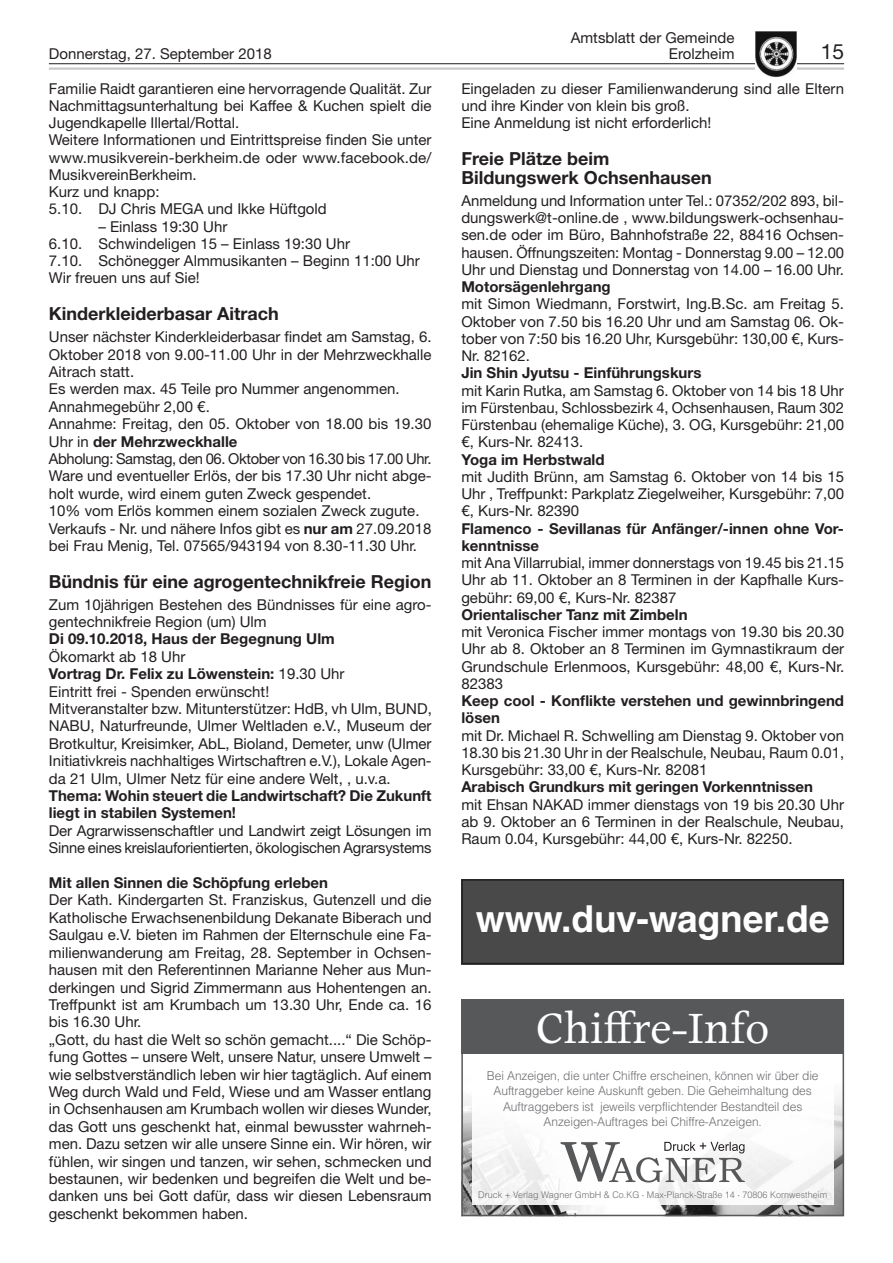
<style>
.page{position:relative;width:893px;height:1263px;background:#fff}
.page>*{position:absolute;margin:0;border:0;box-sizing:border-box;transform-origin:0 0}
.t1{font:50.55px "Apollo MT Std";color:#fff}
.t2{font:700 37.2px "Helvetica LT Std";color:#fff}
.t3{font:21px "Helvetica Neue LT Std";color:#231f20}
.t4{font:700 18px/19.5px "Helvetica Neue LT Std";color:#231f20}
.t5{font:15px/17.4px "Helvetica Neue LT Std";color:#231f20}
.t6{font:700 15px/17.2px "Helvetica Neue LT Std";color:#231f20}
.t7{font:300 12.3px/15.3px "Helvetica LT Std";letter-spacing:-.01em;color:#6c6d70;text-align:center}
.t8{font:300 9.15px "Helvetica LT Std";color:#6c6d70}
.s1{font-weight:700}
.s2{font-weight:400}
</style>
<div class="page">
<hr style="left:49px;top:67px;width:795px;height:3px;background:#c7c8ca">
<hr style="left:49px;top:63px;width:795px;height:1px;background:#231f20">
<img style="left:755px;top:32px;width:41px;height:46px">
<img style="left:464px;top:1097px;width:377px;height:116px">
<img style="left:472px;top:1097px;width:361px;height:108px">
<div style="left:461px;top:999px;width:383px;height:55px;background:#57585a"></div>
<svg style="left:561px;top:1142px;width:184px;height:40px"></svg>
<div style="left:461px;top:999px;width:383px;height:217px;border:2px solid #57585a"></div>
<div style="left:461px;top:879px;width:383px;height:85px;background:#494949"></div>
<div style="left:461px;top:879px;width:383px;height:85px;border:2px solid #231f20"></div>
<p class="t5" style="left:571px;top:28px;width:165px">Amtsblatt der Gemeinde</p>
<p class="t5" style="left:49px;top:45px;width:224px">Donnerstag, 27. September 2018</p>
<p class="t5" style="left:669px;top:45px;width:67px">Erolzheim</p>
<h3 class="t3" style="left:821px;top:39px;width:25px">15</h3>
<p class="t5" style="left:49px;top:79px;width:384px">Familie Raidt garantieren eine hervorragende Qualität. Zur Nachmittagsunterhaltung bei Kaffee &amp; Kuchen spielt die Jugendkapelle Illertal/Rottal.<br>Weitere Informationen und Eintrittspreise finden Sie unter www.musikverein-berkheim.de oder www.facebook.de/ MusikvereinBerkheim.<br>Kurz und knapp:<br>5.10. DJ Chris MEGA und Ikke Hüftgold</p>
<p class="t5" style="left:49px;top:217px;width:372px;text-indent:50px">– Einlass 19:30 Uhr<br>6.10. Schwindeligen 15 – Einlass 19:30 Uhr<br>7.10. Schönegger Almmusikanten – Beginn 11:00 Uhr Wir freuen uns auf Sie!</p>
<p class="t4" style="left:49px;top:304px;width:231px">Kinderkleiderbasar Aitrach</p>
<p class="t5" style="left:49px;top:328px;width:384px">Unser nächster Kinderkleiderbasar findet am Samstag, 6.<br>Oktober 2018 von 9.00-11.00 Uhr in der Mehrzweckhalle Aitrach statt.<br>Es werden max. 45 Teile pro Nummer angenommen.<br>Annahmegebühr 2,00 €.<br>Annahme: Freitag, den 05. Oktober von 18.00 bis 19.30<br>Uhr in <span class="s1">der Mehrzweckhalle<br></span>Abholung: Samstag, den 06. Oktober von 16.30 bis 17.00 Uhr.<br>Ware und eventueller Erlös, der bis 17.30 Uhr nicht abge&shy;holt wurde, wird einem guten Zweck gespendet.<br>10% vom Erlös kommen einem sozialen Zweck zugute.<br>Verkaufs - Nr. und nähere Infos gibt es <span class="s1">nur am</span> 27.09.2018 bei Frau Menig, Tel. 07565/943194 von 8.30-11.30 Uhr.</p>
<p class="t4" style="left:49px;top:571px;width:384px">Bündnis für eine agrogentechnikfreie Region</p>
<p class="t5" style="left:49px;top:595px;width:384px">Zum 10jährigen Bestehen des Bündnisses für eine agro&shy;gentechnikfreie Region (um) Ulm</p>
<p class="t6" style="left:49px;top:630px;width:287px">Di 09.10.2018, Haus der Begegnung Ulm</p>
<p class="t5" style="left:49px;top:648px;width:384px">Ökomarkt ab 18 Uhr<br><span class="s1">Vortrag Dr. Felix zu Löwenstein:</span> 19.30 Uhr<br>Eintritt frei - Spenden erwünscht!<br>Mitveranstalter bzw. Mitunterstützer: HdB, vh Ulm, BUND, NABU, Naturfreunde, Ulmer Weltladen e.V., Museum der Brotkultur, Kreisimker, AbL, Bioland, Demeter, unw (Ulmer Initiativkreis nachhaltiges Wirtschaftren e.V.), Lokale Agen&shy;da 21 Ulm, Ulmer Netz für eine andere Welt, , u.v.a.</p>
<p class="t6" style="left:49px;top:787px;width:384px">Thema: Wohin steuert die Landwirtschaft? Die Zukunft liegt in stabilen Systemen!</p>
<p class="t5" style="left:49px;top:822px;width:384px">Der Agrarwissenschaftler und Landwirt zeigt Lösungen im<br>Sinne eines kreislauforientierten, ökologischen Agrarsystems</p>
<p class="t6" style="left:49px;top:874px;width:281px">Mit allen Sinnen die Schöpfung erleben</p>
<p class="t5" style="left:49px;top:891px;width:384px">Der Kath. Kindergarten St. Franziskus, Gutenzell und die Katholische Erwachsenenbildung Dekanate Biberach und Saulgau e.V. bieten im Rahmen der Elternschule eine Fa&shy;milienwanderung am Freitag, 28. September in Ochsen&shy;hausen mit den Referentinnen Marianne Neher aus Mun&shy;derkingen und Sigrid Zimmermann aus Hohentengen an.<br>Treffpunkt ist am Krumbach um 13.30 Uhr, Ende ca. 16 bis 16.30 Uhr.<br>„Gott, du hast die Welt so schön gemacht....“ Die Schöp&shy;fung Gottes – unsere Welt, unsere Natur, unsere Umwelt – wie selbstverständlich leben wir hier tagtäglich. Auf einem Weg durch Wald und Feld, Wiese und am Wasser entlang in Ochsenhausen am Krumbach wollen wir dieses Wunder, das Gott uns geschenkt hat, einmal bewusster wahrneh&shy;men. Dazu setzen wir alle unsere Sinne ein. Wir hören, wir fühlen, wir singen und tanzen, wir sehen, schmecken und bestaunen, wir bedenken und begreifen die Welt und be&shy;danken uns bei Gott dafür, dass wir diesen Lebensraum geschenkt bekommen haben.</p>
<p class="t5" style="left:461px;top:79px;width:384px">Eingeladen zu dieser Familienwanderung sind alle Eltern und ihre Kinder von klein bis groß.<br>Eine Anmeldung ist nicht erforderlich!</p>
<p class="t4" style="left:461px;top:148px;width:252px">Freie Plätze beim<br>Bildungswerk Ochsenhausen</p>
<p class="t5" style="left:461px;top:192px;width:384px;text-align:justify">Anmeldung und Information unter Tel.: 07352/202 893, bil&shy;dungswerk@t-online.de , www.bildungswerk-ochsenhau&shy;sen.de oder im Büro, Bahnhofstraße 22, 88416 Ochsen&shy;hausen. Öffnungszeiten: Montag - Donnerstag 9.00 – 12.00<br>Uhr und Dienstag und Donnerstag von 14.00 – 16.00 Uhr.</p>
<p class="t6" style="left:461px;top:278px;width:151px">Motorsägenlehrgang</p>
<p class="t5" style="left:461px;top:295px;width:384px;text-align:justify">mit Simon Wiedmann, Forstwirt, Ing.B.Sc. am Freitag 5.<br>Oktober von 7.50 bis 16.20 Uhr und am Samstag 06. Ok&shy;tober von 7:50 bis 16.20 Uhr, Kursgebühr: 130,00 €, Kurs-Nr. 82162.</p>
<p class="t6" style="left:461px;top:364px;width:242px">Jin Shin Jyutsu - Einführungskurs</p>
<p class="t5" style="left:461px;top:381px;width:384px;text-align:justify">mit Karin Rutka, am Samstag 6. Oktober von 14 bis 18 Uhr im Fürstenbau, Schlossbezirk 4, Ochsenhausen, Raum 302<br>Fürstenbau (ehemalige Küche), 3. OG, Kursgebühr: 21,00 €, Kurs-Nr. 82413.</p>
<p class="t6" style="left:461px;top:450px;width:145px">Yoga im Herbstwald</p>
<p class="t5" style="left:461px;top:468px;width:384px;text-align:justify">mit Judith Brünn, am Samstag 6. Oktober von 14 bis 15<br>Uhr , Treffpunkt: Parkplatz Ziegelweiher, Kursgebühr: 7,00 €, Kurs-Nr. 82390</p>
<p class="t6" style="left:461px;top:519px;width:384px">Flamenco - Sevillanas für Anfänger/-innen ohne Vor&shy;kenntnisse</p>
<p class="t5" style="left:461px;top:554px;width:384px;text-align:justify">mit Ana Villarrubial, immer donnerstags von 19.45 bis 21.15<br>Uhr ab 11. Oktober an 8 Terminen in der Kapfhalle Kurs&shy;gebühr: 69,00 €, Kurs-Nr. 82387</p>
<p class="t6" style="left:461px;top:606px;width:228px">Orientalischer Tanz mit Zimbeln</p>
<p class="t5" style="left:461px;top:623px;width:384px;text-align:justify">mit Veronica Fischer immer montags von 19.30 bis 20.30<br>Uhr ab 8. Oktober an 8 Terminen im Gymnastikraum der Grundschule Erlenmoos, Kursgebühr: 48,00 €, Kurs-Nr.<br>82383</p>
<p class="t6" style="left:461px;top:692px;width:384px">Keep cool - Konflikte verstehen und gewinnbringend lösen</p>
<p class="t5" style="left:461px;top:726px;width:384px;text-align:justify">mit Dr. Michael R. Schwelling am Dienstag 9. Oktober von 18.30 bis 21.30 Uhr in der Realschule, Neubau, Raum 0.01, Kursgebühr: 33,00 €, Kurs-Nr. 82081</p>
<p class="t6" style="left:461px;top:778px;width:353px">Arabisch Grundkurs mit geringen Vorkenntnissen</p>
<p class="t5" style="left:461px;top:795px;width:384px;text-align:justify">mit Ehsan NAKAD immer dienstags von 19 bis 20.30 Uhr ab 9. Oktober an 6 Terminen in der Realschule, Neubau, Raum 0.04, Kursgebühr: 44,00 €, Kurs-Nr. 82250.</p>
<h2 class="t2" style="left:476px;top:896px;width:355px">www.duv-wagner.de</h2>
<h1 class="t1" style="left:536px;top:1001px;width:234px">Chiffre-Info</h1>
<p class="t7" style="left:487px;top:1068px;width:333px">Bei Anzeigen, die unter Chiffre erscheinen, können wir über die Auftraggeber keine Auskunft geben. Die Geheimhaltung des Auftraggebers ist jeweils verpflichtender Bestandteil des Anzeigen-Auftrages bei Chiffre-Anzeigen.</p>
<p class="t8" style="left:478px;top:1189px;width:350px">Druck + Verlag Wagner GmbH &amp; Co.KG <span class="s2">·</span> Max-Planck-Straße 14 <span class="s2">·</span> 70806 Kornwestheim</p>
</div>
